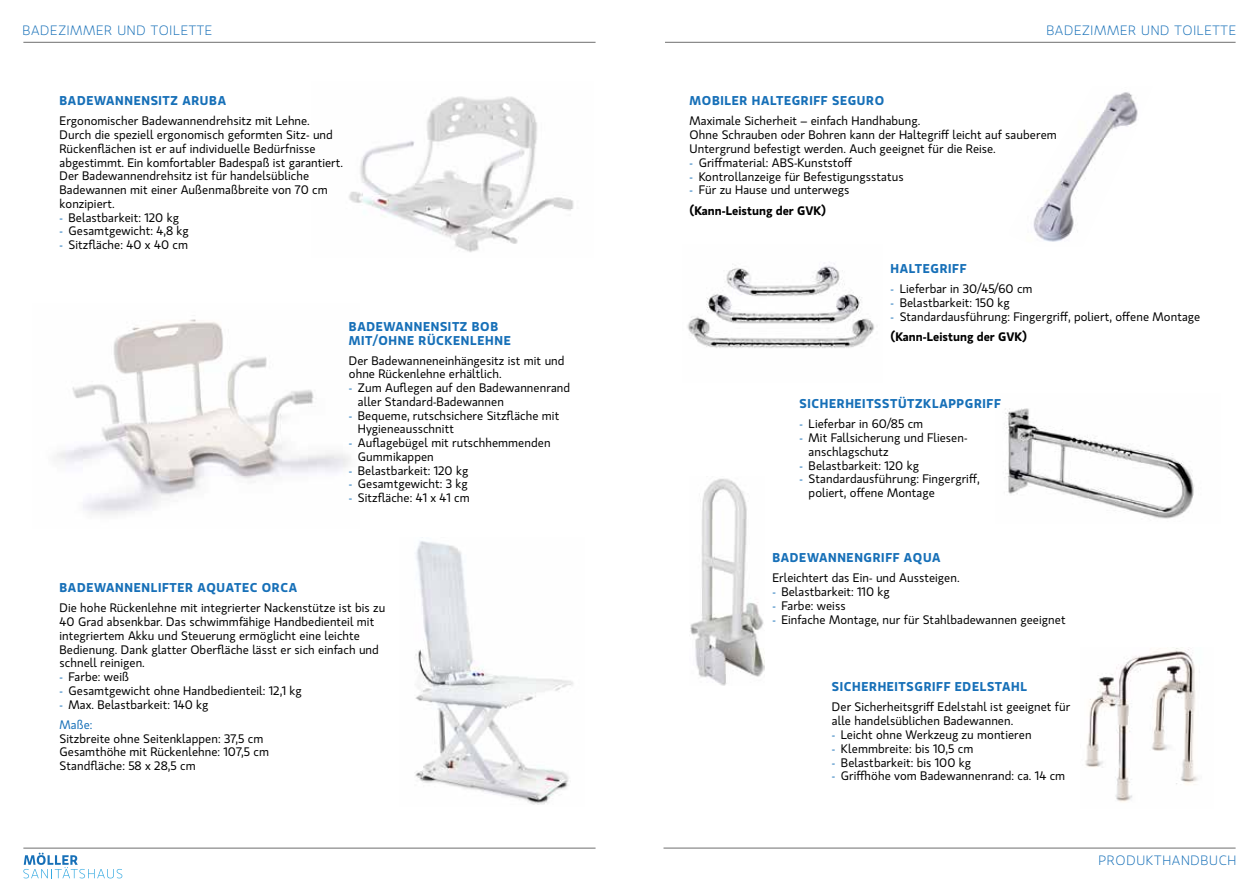
<style>
.page{position:relative;width:1259px;height:893px;background:#fff}
.page>*{position:absolute;margin:0;border:0;box-sizing:border-box;transform-origin:0 0}
.t1{font:300 13.5px "Gloriola Std";letter-spacing:.05em;color:#1770b8}
.t2{font:600 12.75px/13.8px "Gloriola Std";letter-spacing:.05em;color:#1770b8}
.t3{font:12.3px/13.8px "Gloriola Std";letter-spacing:.005em;color:#000}
.s1{color:#1770b8}
.s2{font-weight:600}
</style>
<div class="page">
<img style="left:415px;top:537px;width:158px;height:268px">
<img style="left:349px;top:96px;width:225px;height:156px">
<img style="left:56px;top:319px;width:295px;height:196px">
<svg style="left:23px;top:853px;width:99px;height:25px"></svg>
<hr style="left:23px;top:42px;width:572px;height:1px;background:#6e6e6e">
<hr style="left:23px;top:848px;width:572px;height:1px;background:#6e6e6e">
<hr style="left:665px;top:42px;width:570px;height:1px;background:#6e6e6e">
<hr style="left:663px;top:848px;width:572px;height:1px;background:#6e6e6e">
<img style="left:687px;top:263px;width:188px;height:85px">
<img style="left:1004px;top:408px;width:190px;height:111px">
<img style="left:1085px;top:647px;width:113px;height:155px">
<img style="left:1033px;top:92px;width:105px;height:150px">
<img style="left:690px;top:478px;width:74px;height:208px">
<p class="t1" style="left:23px;top:21px;width:191px">BADEZIMMER UND TOILETTE</p>
<p class="t1" style="left:1046px;top:21px;width:191px">BADEZIMMER UND TOILETTE</p>
<p class="t2" style="left:60px;top:93px;width:168px">BADEWANNENSITZ ARUBA</p>
<p class="t3" style="left:60px;top:114px;width:285px">Ergonomischer Badewannendrehsitz mit Lehne.<br>Durch die speziell ergonomisch geformten Sitz- und Rückenflächen ist er auf individuelle Bedürfnisse abgestimmt. Ein komfortabler Badespaß ist garantiert.<br>Der Badewannendrehsitz ist für handelsübliche Badewannen mit einer Außenmaßbreite von 70 cm konzipiert.</p>
<p class="t3" style="left:60px;top:210px;width:121px"><span class="s1">-</span> Belastbarkeit: 120 kg</p>
<p class="t3" style="left:60px;top:224px;width:131px"><span class="s1">-</span> Gesamtgewicht: 4,8 kg</p>
<p class="t3" style="left:60px;top:238px;width:130px"><span class="s1">-</span> Sitzfläche: 40 x 40 cm</p>
<p class="t2" style="left:349px;top:319px;width:163px">BADEWANNENSITZ BOB<br>MIT/OHNE RÜCKENLEHNE</p>
<p class="t3" style="left:349px;top:353px;width:217px">Der Badewanneneinhängesitz ist mit und ohne Rückenlehne erhältlich.</p>
<p class="t3" style="left:358px;top:381px;width:214px;text-indent:-9px"><span class="s1">-</span> Zum Auflegen auf den Badewannenrand aller Standard-Badewannen</p>
<p class="t3" style="left:358px;top:408px;width:203px;text-indent:-9px"><span class="s1">-</span> Bequeme, rutschsichere Sitzfläche mit<br>Hygieneausschnitt</p>
<p class="t3" style="left:358px;top:436px;width:194px;text-indent:-9px"><span class="s1">-</span> Auflagebügel mit rutschhemmenden<br>Gummikappen</p>
<p class="t3" style="left:349px;top:463px;width:121px"><span class="s1">-</span> Belastbarkeit: 120 kg</p>
<p class="t3" style="left:349px;top:477px;width:120px"><span class="s1">-</span> Gesamtgewicht: 3 kg</p>
<p class="t3" style="left:349px;top:491px;width:122px"><span class="s1">-</span> Sitzfläche: 41 x 41 cm</p>
<p class="t2" style="left:60px;top:580px;width:239px">BADEWANNENLIFTER AQUATEC ORCA</p>
<p class="t3" style="left:60px;top:601px;width:327px">Die hohe Rückenlehne mit integrierter Nackenstütze ist bis zu 40 Grad absenkbar. Das schwimmfähige Handbedienteil mit integriertem Akku und Steuerung ermöglicht eine leichte Bedienung. Dank glatter Oberfläche lässt er sich einfach und schnell reinigen.</p>
<p class="t3" style="left:60px;top:670px;width:71px"><span class="s1">-</span> Farbe: weiß</p>
<p class="t3" style="left:60px;top:683px;width:244px"><span class="s1">-</span> Gesamtgewicht ohne Handbedienteil: 12,1 kg</p>
<p class="t3" style="left:60px;top:694px;width:150px;line-height:20.1px"><span class="s1">-</span> Max. Belastbarkeit: 140 kg<br><span class="s1">Maße:</span></p>
<p class="t3" style="left:60px;top:731px;width:211px">Sitzbreite ohne Seitenklappen: 37,5 cm<br>Gesamthöhe mit Rückenlehne: 107,5 cm<br>Standfläche: 58 x 28,5 cm</p>
<p class="t2" style="left:689px;top:93px;width:196px">MOBILER HALTEGRIFF SEGURO</p>
<p class="t3" style="left:689px;top:114px;width:369px">Maximale Sicherheit – einfach Handhabung.<br>Ohne Schrauben oder Bohren kann der Haltegriff leicht auf sauberem<br>Untergrund befestigt werden. Auch geeignet für die Reise.</p>
<p class="t3" style="left:689px;top:155px;width:164px"><span class="s1">-</span> Griffmaterial: ABS-Kunststoff</p>
<p class="t3" style="left:689px;top:169px;width:216px"><span class="s1">-</span> Kontrollanzeige für Befestigungsstatus</p>
<p class="t3" style="left:689px;top:180px;width:161px;line-height:20.1px"><span class="s1">-</span> Für zu Hause und unterwegs <span class="s2">(Kann-Leistung der GVK)</span></p>
<p class="t2" style="left:890px;top:261px;width:77px">HALTEGRIFF</p>
<p class="t3" style="left:890px;top:282px;width:143px"><span class="s1">-</span> Lieferbar in 30/45/60 cm</p>
<p class="t3" style="left:890px;top:295px;width:121px"><span class="s1">-</span> Belastbarkeit: 150 kg</p>
<p class="t3" style="left:890px;top:306px;width:311px;line-height:20.1px"><span class="s1">-</span> Standardausführung: Fingergriff, poliert, offene Montage <span class="s2">(Kann-Leistung der GVK)</span></p>
<p class="t2" style="left:799px;top:396px;width:203px">SICHERHEITSSTÜTZKLAPPGRIFF</p>
<p class="t3" style="left:799px;top:417px;width:125px"><span class="s1">-</span> Lieferbar in 60/85 cm</p>
<p class="t3" style="left:808px;top:431px;width:160px;text-indent:-9px"><span class="s1">-</span> Mit Fallsicherung und Fliesen&shy;anschlagschutz</p>
<p class="t3" style="left:799px;top:458px;width:121px"><span class="s1">-</span> Belastbarkeit: 120 kg</p>
<p class="t3" style="left:808px;top:472px;width:173px;text-indent:-9px"><span class="s1">-</span> Standardausführung: Fingergriff, poliert, offene Montage</p>
<p class="t2" style="left:772px;top:550px;width:170px">BADEWANNENGRIFF AQUA</p>
<p class="t3" style="left:772px;top:571px;width:189px">Erleichtert das Ein- und Aussteigen.</p>
<p class="t3" style="left:772px;top:585px;width:119px"><span class="s1">-</span> Belastbarkeit: 110 kg</p>
<p class="t3" style="left:772px;top:598px;width:75px"><span class="s1">-</span> Farbe: weiss</p>
<p class="t3" style="left:772px;top:612px;width:295px"><span class="s1">-</span> Einfache Montage, nur für Stahlbadewannen geeignet</p>
<p class="t2" style="left:832px;top:679px;width:197px">SICHERHEITSGRIFF EDELSTAHL</p>
<p class="t3" style="left:832px;top:700px;width:240px">Der Sicherheitsgriff Edelstahl ist geeignet für alle handelsüblichen Badewannen.</p>
<p class="t3" style="left:832px;top:728px;width:201px"><span class="s1">-</span> Leicht ohne Werkzeug zu montieren</p>
<p class="t3" style="left:832px;top:741px;width:143px"><span class="s1">-</span> Klemmbreite: bis 10,5 cm</p>
<p class="t3" style="left:832px;top:755px;width:141px"><span class="s1">-</span> Belastbarkeit: bis 100 kg</p>
<p class="t3" style="left:832px;top:769px;width:235px"><span class="s1">-</span> Griffhöhe vom Badewannenrand: ca. 14 cm</p>
<p class="t1" style="left:1098px;top:851px;width:139px">PRODUKTHANDBUCH</p>
</div>
